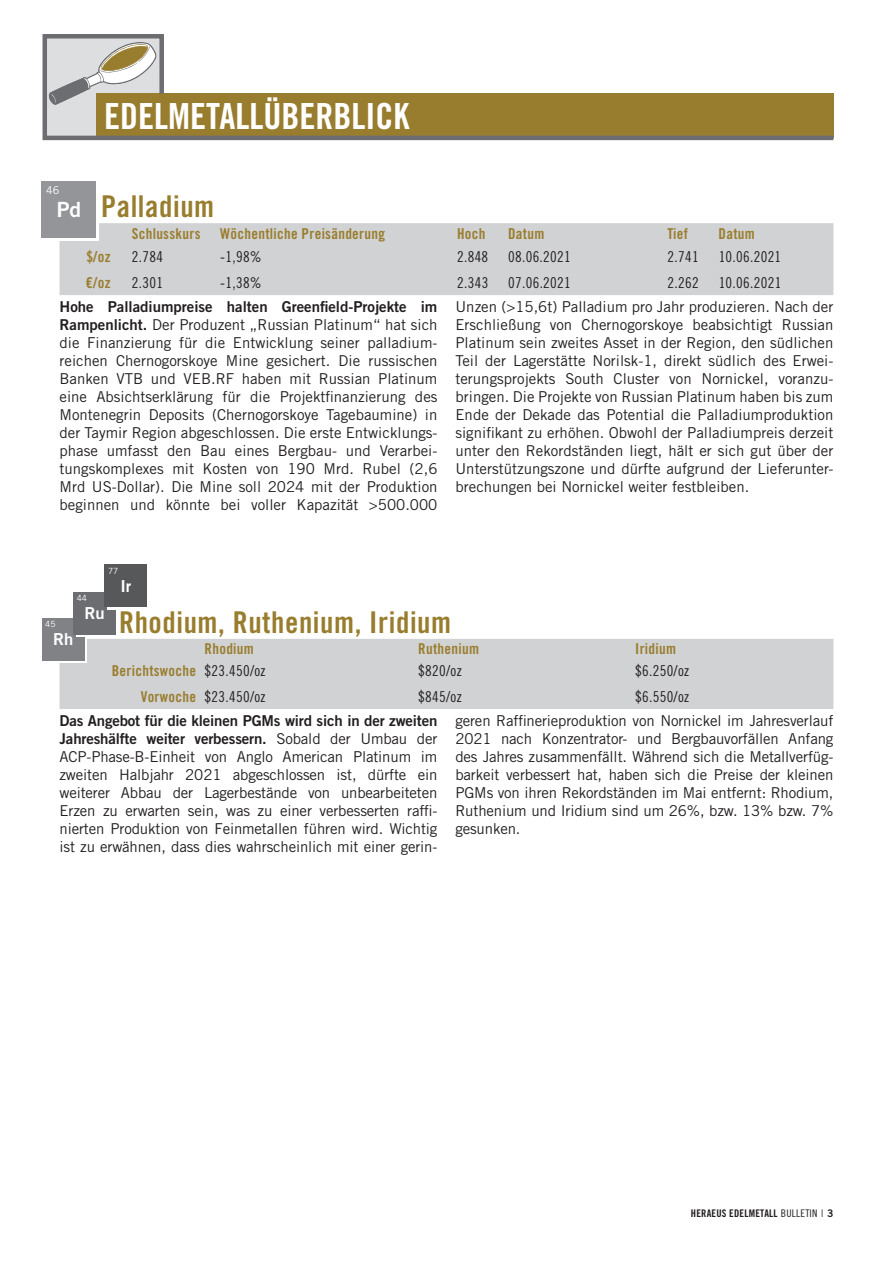
<style>
.page{position:relative;width:893px;height:1263px;background:#fff}
.page>*{position:absolute;margin:0;border:0;box-sizing:border-box;transform-origin:0 0}
.t1{font:36px "Trade Gothic LT Std Bd Cn 20";color:#fff}
.t2{font:30px "Trade Gothic LT Std Bd Cn 20";letter-spacing:.02em;color:#997d2e}
.t3{font:21px "Trade Gothic LT Std Bd 2";color:#fff}
.t4{font:16.5px "Trade Gothic LT Std Bd 2";color:#fff}
.t5{font:15px/18px "Trade Gothic LT Std";letter-spacing:-.005em;color:#231f20;text-align:justify}
.t6{font:15px/18px "Trade Gothic LT Std Bd 2";letter-spacing:-.01em;color:#231f20}
.t7{font:15px "Trade Gothic LT Std Cn 18";letter-spacing:.02em;color:#231f20}
.t8{font:15px "Trade Gothic LT Std Bd Cn 20";letter-spacing:.02em;color:#997d2e}
.t9{font:10.8px "Trade Gothic LT Std";color:#fff}
.t10{font:10.5px "Trade Gothic LT Std Bd Cn 20";letter-spacing:.02em;color:#231f20}
.t11{font:8.55px "Trade Gothic LT Std";color:#fff}
.s1{font-family:"Trade Gothic LT Std Bd 2"}
.s2{font-family:"Trade Gothic LT Std Cn 18";color:#231f20}
.s3{font-family:"Trade Gothic LT Std Bd Cn 20";color:#997d2e}
.s4{font-family:"Trade Gothic LT Std"}
.s5{font-family:"Trade Gothic LT Std Cn 18"}
.s6{font-family:"Trade Gothic LT Std";font-weight:300}
</style>
<div class="page">
<div style="left:60px;top:223px;width:773px;height:72px;background:#d1d2d4"></div>
<div style="left:60px;top:639px;width:773px;height:70px;background:#d1d2d4"></div>
<div style="left:45px;top:184px;width:54px;height:56px;background:linear-gradient(to right,#fff,#fff)"></div>
<div style="left:42px;top:181px;width:54px;height:56px;background:#939598"></div>
<div style="left:44px;top:620px;width:43px;height:43px;background:linear-gradient(to right,#808285,#808285)"></div>
<div style="left:42px;top:618px;width:42px;height:42px;background:#808285"></div>
<svg style="left:76px;top:634px;width:40px;height:3px"></svg>
<div style="left:73px;top:592px;width:43px;height:42px;background:#6c6d70"></div>
<div style="left:107px;top:567px;width:43px;height:43px;background:#fff"></div>
<div style="left:104px;top:564px;width:43px;height:43px;background:#57585a"></div>
<svg style="left:42px;top:34px;width:792px;height:107px"></svg>
<p class="t9" style="left:46px;top:184px;width:15px">46</p>
<h3 class="t3" style="left:57px;top:196px;width:26px">Pd</h3>
<h1 class="t1" style="left:104px;top:94px;width:307px">EDELMETALLÜBERBLICK</h1>
<h2 class="t2" style="left:101px;top:188px;width:115px">Palladium</h2>
<p class="t8" style="left:132px;top:225px;width:70px">Schlusskurs</p>
<p class="t8" style="left:220px;top:225px;width:166px">Wöchentliche Preisänderung</p>
<p class="t8" style="left:457px;top:225px;width:30px">Hoch</p>
<p class="t8" style="left:508px;top:225px;width:38px">Datum</p>
<p class="t8" style="left:668px;top:225px;width:22px">Tief</p>
<p class="t8" style="left:719px;top:225px;width:38px">Datum</p>
<p class="t8" style="left:86px;top:248px;width:26px">$/oz</p>
<p class="t7" style="left:132px;top:248px;width:33px">2.784</p>
<p class="t7" style="left:220px;top:248px;width:43px">-1,98%</p>
<p class="t7" style="left:457px;top:248px;width:33px">2.848</p>
<p class="t7" style="left:508px;top:248px;width:64px">08.06.2021</p>
<p class="t7" style="left:668px;top:248px;width:33px">2.741</p>
<p class="t7" style="left:719px;top:248px;width:64px">10.06.2021</p>
<p class="t8" style="left:86px;top:273px;width:27px">€/oz</p>
<p class="t7" style="left:132px;top:274px;width:33px">2.301</p>
<p class="t7" style="left:220px;top:274px;width:43px">-1,38%</p>
<p class="t7" style="left:457px;top:274px;width:33px">2.343</p>
<p class="t7" style="left:508px;top:274px;width:64px">07.06.2021</p>
<p class="t7" style="left:668px;top:274px;width:33px">2.262</p>
<p class="t7" style="left:719px;top:274px;width:64px">10.06.2021</p>
<p class="t6" style="left:60px;top:297px;width:379px">Hohe Palladiumpreise halten Greenfield-Projekte im</p>
<p class="t5" style="left:60px;top:315px;width:379px"><span class="s1">Rampenlicht.</span> Der Produzent „Russian Platinum“ hat sich die Finanzierung für die Entwicklung seiner palladium&shy;reichen Chernogorskoye Mine gesichert. Die russischen Banken VTB und VEB.RF haben mit Russian Platinum eine Absichtserklärung für die Projektfinanzierung des Montenegrin Deposits (Chernogorskoye Tagebaumine) in der Taymir Region abgeschlossen. Die erste Entwicklungs&shy;phase umfasst den Bau eines Bergbau- und Verarbei&shy;tungskomplexes mit Kosten von 190 Mrd. Rubel (2,6<br>Mrd US-Dollar). Die Mine soll 2024 mit der Produktion beginnen und könnte bei voller Kapazität &gt;500.000</p>
<p class="t5" style="left:455px;top:297px;width:379px">Unzen (&gt;15,6t) Palladium pro Jahr produzieren. Nach der Erschließung von Chernogorskoye beabsichtigt Russian Platinum sein zweites Asset in der Region, den südlichen Teil der Lagerstätte Norilsk-1, direkt südlich des Erwei&shy;terungsprojekts South Cluster von Nornickel, voranzu&shy;bringen. Die Projekte von Russian Platinum haben bis zum Ende der Dekade das Potential die Palladiumproduktion signifikant zu erhöhen. Obwohl der Palladiumpreis derzeit unter den Rekordständen liegt, hält er sich gut über der Unterstützungszone und dürfte aufgrund der Lieferunter&shy;brechungen bei Nornickel weiter festbleiben.</p>
<p class="t11" style="left:108px;top:566px;width:12px">77</p>
<p class="t4" style="left:120px;top:576px;width:13px">Ir</p>
<p class="t11" style="left:77px;top:593px;width:12px">44</p>
<p class="t4" style="left:85px;top:603px;width:22px">Ru</p>
<p class="t11" style="left:45px;top:619px;width:12px">45</p>
<p class="t4" style="left:53px;top:629px;width:22px">Rh</p>
<h2 class="t2" style="left:119px;top:604px;width:334px">Rhodium, Ruthenium, Iridium</h2>
<p class="t8" style="left:205px;top:639px;width:51px">Rhodium</p>
<p class="t8" style="left:418px;top:639px;width:62px">Ruthenium</p>
<p class="t8" style="left:635px;top:639px;width:42px">Iridium</p>
<p class="t8" style="left:112px;top:662px;width:155px">Berichtswoche <span class="s2">$23.450/oz</span></p>
<p class="t7" style="left:418px;top:662px;width:45px">$820/oz</p>
<p class="t7" style="left:635px;top:662px;width:56px">$6.250/oz</p>
<p class="t7" style="left:141px;top:687px;width:126px"><span class="s3">Vorwoche</span> $23.450/oz</p>
<p class="t7" style="left:418px;top:687px;width:45px">$845/oz</p>
<p class="t7" style="left:635px;top:687px;width:56px">$6.550/oz</p>
<p class="t6" style="left:59px;top:711px;width:379px">Das Angebot für die kleinen PGMs wird sich in der zweiten<br>Jahreshälfte weiter verbessern. <span class="s4">Sobald der Umbau der</span></p>
<p class="t5" style="left:59px;top:747px;width:379px">ACP-Phase-B-Einheit von Anglo American Platinum im zweiten Halbjahr 2021 abgeschlossen ist, dürfte ein weiterer Abbau der Lagerbestände von unbearbeiteten Erzen zu erwarten sein, was zu einer verbesserten raffi&shy;nierten Produktion von Feinmetallen führen wird. Wichtig ist zu erwähnen, dass dies wahrscheinlich mit einer gerin-</p>
<p class="t5" style="left:455px;top:711px;width:379px">geren Raffinerieproduktion von Nornickel im Jahresverlauf 2021 nach Konzentrator- und Bergbauvorfällen Anfang des Jahres zusammenfällt. Während sich die Metallverfüg&shy;barkeit verbessert hat, haben sich die Preise der kleinen PGMs von ihren Rekordständen im Mai entfernt: Rhodium, Ruthenium und Iridium sind um 26%, bzw. 13% bzw. 7% gesunken.</p>
<p class="t10" style="left:691px;top:1207px;width:144px">HERAEUS EDELMETALL <span class="s5">BULLETIN</span> <span class="s6">I</span> <span class="s1">3</span></p>
</div>
